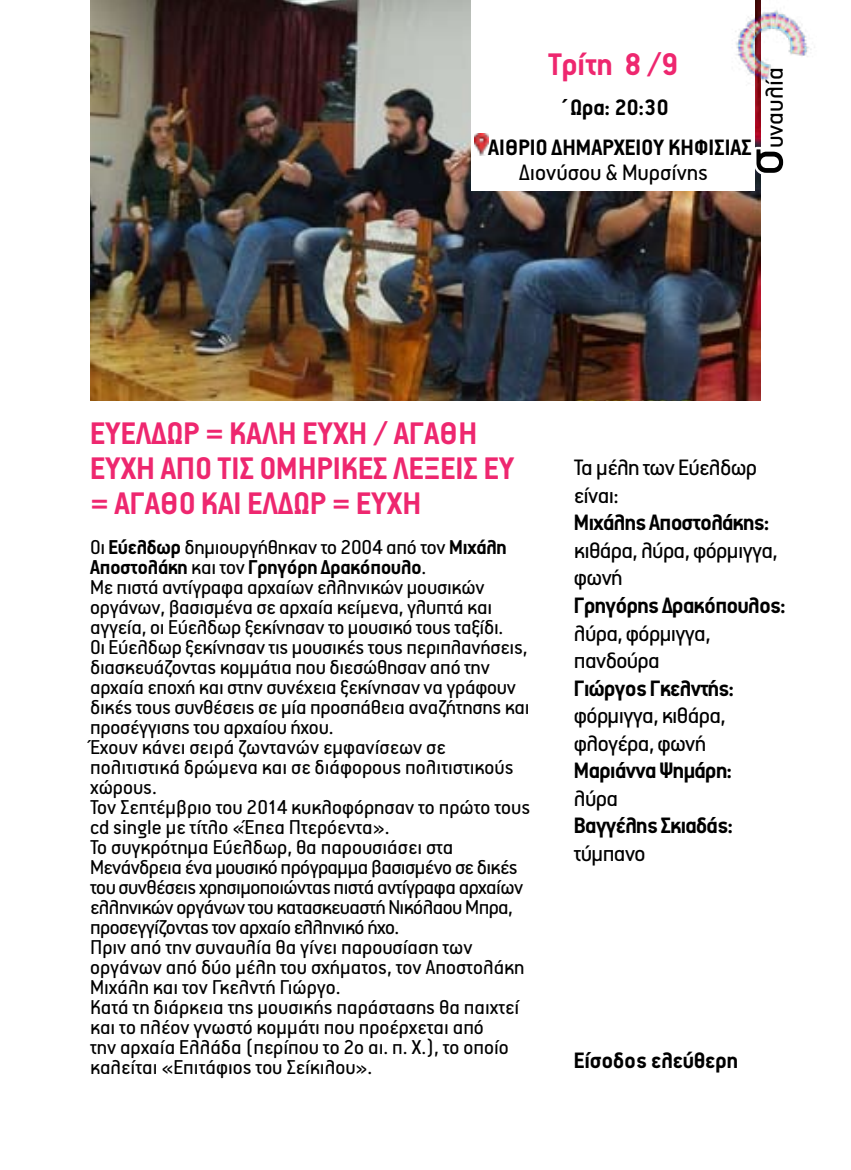
<style>
.page{position:relative;width:851px;height:1170px;background:#fff}
.page>*{position:absolute;margin:0;border:0;box-sizing:border-box;transform-origin:0 0}
.t1{font:700 35px/35px "PF Premier Text";color:#ee276f}
.t2{font:27.5px "PF Premier Text";color:#000}
.t3{font:700 25px "PF Premier Text";letter-spacing:-.025em;color:#000}
.t4{font:25px/27.5px "PF Premier Text";letter-spacing:-.025em;color:#000}
.t5{font:25px "PF Premier Text";color:#000}
.t6{font:700 25px "PF Premier Text";color:#000}
.t7{font:22.5px/20px "PF Premier Text";letter-spacing:-.01em;color:#000}
.s1{font-size:60px}
.s2{font-weight:700}
</style>
<div class="page">
<img style="left:90px;top:0;width:670px;height:400px">
<div style="left:471px;top:0;width:284px;height:190px;background:#fff"></div>
<img style="left:475px;top:134px;width:13px;height:21px">
<svg style="left:755px;top:95px;width:6px;height:83px"></svg>
<img style="left:735px;top:0;width:80px;height:95px">
<h1 class="t1" style="left:548px;top:47px;width:132px">Τρίτη 8 /9</h1>
<p class="t3" style="left:558px;top:95px;width:112px">΄Ωρα: 20:30</p>
<p class="t2" style="left:760px;top:175px;width:109px;rotate:-90deg"><span class="s1">σ</span>υναυλία</p>
<p class="t3" style="left:488px;top:135px;width:22px">Αίθριο</p>
<p class="t3" style="left:551px;top:135px;width:23px">Δημαρχείου</p>
<p class="t3" style="left:668px;top:135px;width:24px">Κηφισιάς</p>
<p class="t5" style="left:518px;top:160px;width:191px">Διονύσου &amp; Μυρσίνης</p>
<h1 class="t1" style="left:90px;top:415px;width:336px;text-indent:115px">= Καλή Ευχή / Αγαθή<br>Ευχή Από τις ομηρικές</h1>
<h1 class="t1" style="left:90px;top:415px;width:32px">Εύελδωρ</h1>
<h1 class="t1" style="left:393px;top:450px;width:15px">λέξεις</h1>
<h1 class="t1" style="left:483px;top:450px;width:16px">ευ</h1>
<h1 class="t1" style="left:90px;top:485px;width:42px">= αγαθό</h1>
<h1 class="t1" style="left:201px;top:485px;width:63px">και ελδωρ</h1>
<h1 class="t1" style="left:332px;top:485px;width:41px">= ευχή</h1>
<p class="t7" style="left:90px;top:537px;width:441px">Οι <span class="s2">Εύελδωρ</span> δημιουργήθηκαν το 2004 από τον <span class="s2">Μιχάλη Αποστολάκη</span> και τον <span class="s2">Γρηγόρη Δρακόπουλο</span>.<br>Με πιστά αντίγραφα αρχαίων ελληνικών μουσικών οργάνων, βασισμένα σε αρχαία κείμενα, γλυπτά και αγγεία, οι Εύελδωρ ξεκίνησαν το μουσικό τους ταξίδι.<br>Οι Εύελδωρ ξεκίνησαν τις μουσικές τους περιπλανήσεις, διασκευάζοντας κομμάτια που διεσώθησαν από την αρχαία εποχή και στην συνέχεια ξεκίνησαν να γράφουν δικές τους συνθέσεις σε μία προσπάθεια αναζήτησης και προσέγγισης του αρχαίου ήχου.<br>Έχουν κάνει σειρά ζωντανών εμφανίσεων σε πολιτιστικά δρώμενα και σε διάφορους πολιτιστικούς χώρους.<br>Τον Σεπτέμβριο του 2014 κυκλοφόρησαν το πρώτο τους cd single με τίτλο «Έπεα Πτερόεντα».<br>Το συγκρότημα Εύελδωρ, θα παρουσιάσει στα Μενάνδρεια ένα μουσικό πρόγραμμα βασισμένο σε δικές του συνθέσεις χρησιμοποιώντας πιστά αντίγραφα αρχαίων ελληνικών οργάνων του κατασκευαστή Νικόλαου Μπρα, προσεγγίζοντας τον αρχαίο ελληνικό ήχο.<br>Πριν από την συναυλία θα γίνει παρουσίαση των οργάνων από δύο μέλη του σχήματος, τον Αποστολάκη Μιχάλη και τον Γκελντή Γιώργο.<br>Κατά τη διάρκεια της μουσικής παράστασης θα παιχτεί και το πλέον γνωστό κομμάτι που προέρχεται από<br>την αρχαία Ελλάδα (περίπου το 2ο αι. π. Χ.), το οποίο καλείται «Επιτάφιος του Σείκιλου».</p>
<p class="t4" style="left:574px;top:454px;width:185px">Τα μέλη των Εύελδωρ είναι:</p>
<p class="t3" style="left:574px;top:510px;width:197px">Μιχάλης Αποστολάκης:</p>
<p class="t4" style="left:574px;top:536px;width:205px">κιθάρα, λύρα, φόρμιγγα, φωνή</p>
<p class="t3" style="left:574px;top:593px;width:213px">Γρηγόρης Δρακόπουλος:</p>
<p class="t4" style="left:574px;top:619px;width:138px">λύρα, φόρμιγγα, πανδούρα</p>
<p class="t3" style="left:574px;top:675px;width:162px">Γιώργος Γκελντής:</p>
<p class="t4" style="left:574px;top:701px;width:153px">φόρμιγγα, κιθάρα, φλογέρα, φωνή</p>
<p class="t3" style="left:574px;top:758px;width:160px">Μαριάννα Ψημάρη:</p>
<p class="t4" style="left:573px;top:784px;width:46px">λύρα</p>
<p class="t3" style="left:573px;top:813px;width:161px">Βαγγέλης Σκιαδάς:</p>
<p class="t4" style="left:573px;top:839px;width:73px">τύμπανο</p>
<p class="t6" style="left:573px;top:1048px;width:166px">Είσοδος ελεύθερη</p>
</div>
